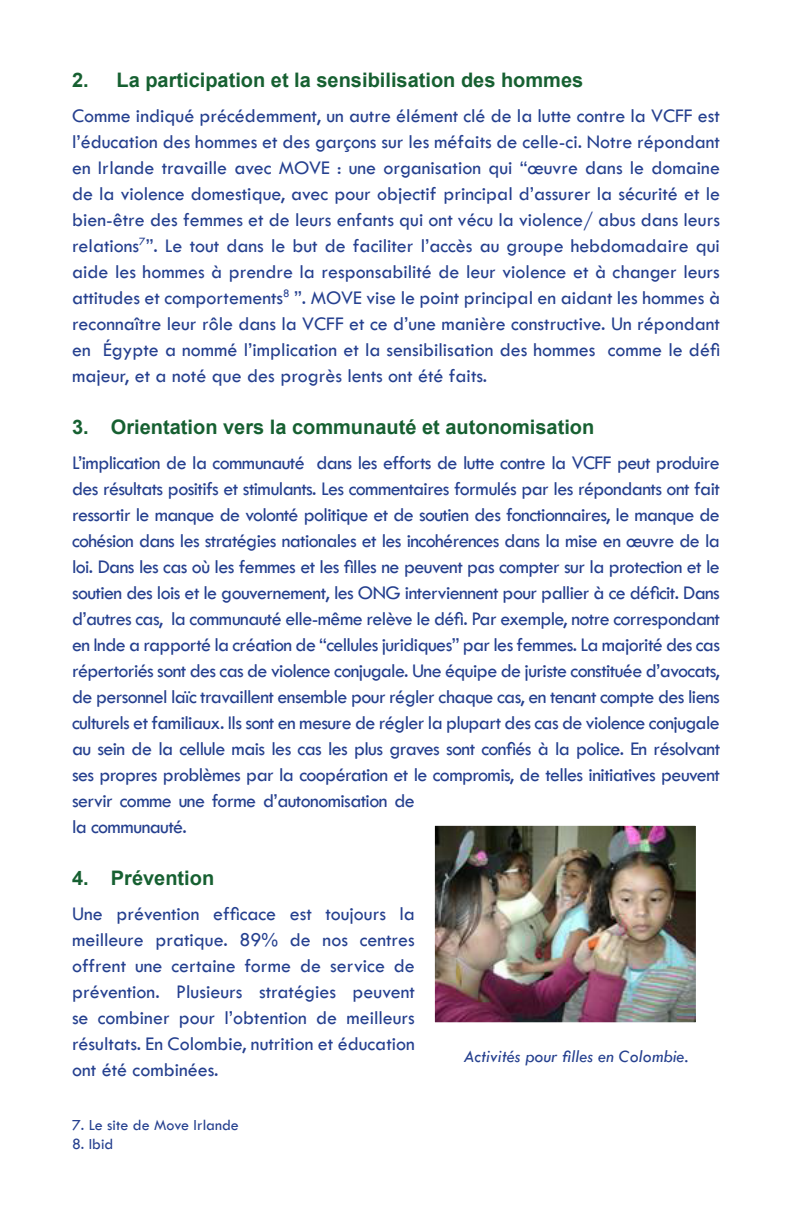
<style>
.page{position:relative;width:792px;height:1224px;background:#fff}
.page>*{position:absolute;margin:0;border:0;box-sizing:border-box;transform-origin:0 0}
.Body_text{font:20px/26px "Tw Cen";letter-spacing:-.03em;color:#25408f;text-align:justify}
.Body_text-2{font:700 20px "Arial";color:#166031}
.Body_text-3{font:italic 18px "Tw Cen";color:#25408f}
.Body_text-4{font:16px "Tw Cen";color:#25408f}
</style>
<div class="page">
<img style="left:434px;top:825px;width:262px;height:198px">
<p class="Body_text-2" style="left:72px;top:66px;width:513px">2. La participation et la sensibilisation des hommes</p>
<p class="Body_text" style="left:72px;top:102px;width:650px">Comme indiqué précédemment, un autre élément clé de la lutte contre la VCFF est l’éducation des hommes et des garçons sur les méfaits de celle-ci. Notre répondant en Irlande travaille avec MOVE : une organisation qui “œuvre dans le domaine de la violence domestique, avec pour objectif principal d’assurer la sécurité et le bien-être des femmes et de leurs enfants qui ont vécu la violence/ abus dans leurs relations<sup>7</sup>”. Le tout dans le but de faciliter l’accès au groupe hebdomadaire qui aide les hommes à prendre la responsabilité de leur violence et à changer leurs attitudes et comportements<sup>8</sup> ”. MOVE vise le point principal en aidant les hommes à reconnaître leur rôle dans la VCFF et ce d’une manière constructive. Un répondant en Égypte a nommé l’implication et la sensibilisation des hommes comme le défi majeur, et a noté que des progrès lents ont été faits.</p>
<p class="Body_text-2" style="left:72px;top:413px;width:524px">3. Orientation vers la communauté et autonomisation</p>
<p class="Body_text" style="left:72px;top:449px;width:650px;text-align:left">L’implication de la communauté dans les efforts de lutte contre la VCFF peut produire des résultats positifs et stimulants. Les commentaires formulés par les répondants ont fait ressortir le manque de volonté politique et de soutien des fonctionnaires, le manque de cohésion dans les stratégies nationales et les incohérences dans la mise en œuvre de la loi. Dans les cas où les femmes et les filles ne peuvent pas compter sur la protection et le soutien des lois et le gouvernement, les ONG interviennent pour pallier à ce déficit. Dans d’autres cas, la communauté elle-même relève le défi. Par exemple, notre correspondant en Inde a rapporté la création de “cellules juridiques” par les femmes. La majorité des cas répertoriés sont des cas de violence conjugale. Une équipe de juriste constituée d’avocats, de personnel laïc travaillent ensemble pour régler chaque cas, en tenant compte des liens culturels et familiaux. Ils sont en mesure de régler la plupart des cas de violence conjugale au sein de la cellule mais les cas les plus graves sont confiés à la police. En résolvant ses propres problèmes par la coopération et le compromis, de telles initiatives peuvent servir comme une forme d’autonomisation de<br>la communauté.</p>
<p class="Body_text-2" style="left:72px;top:864px;width:144px">4. Prévention</p>
<p class="Body_text" style="left:72px;top:900px;width:344px">Une prévention efficace est toujours la meilleure pratique. 89% de nos centres offrent une certaine forme de service de prévention. Plusieurs stratégies peuvent se combiner pour l’obtention de meilleurs résultats. En Colombie, nutrition et éducation ont été combinées.</p>
<p class="Body_text-3" style="left:463px;top:1046px;width:226px">Activités pour filles en Colombie.</p>
<p class="Body_text-4" style="left:72px;top:1115px;width:168px">7. Le site de Move Irlande</p>
<p class="Body_text-4" style="left:72px;top:1134px;width:43px">8. Ibid</p>
</div>
